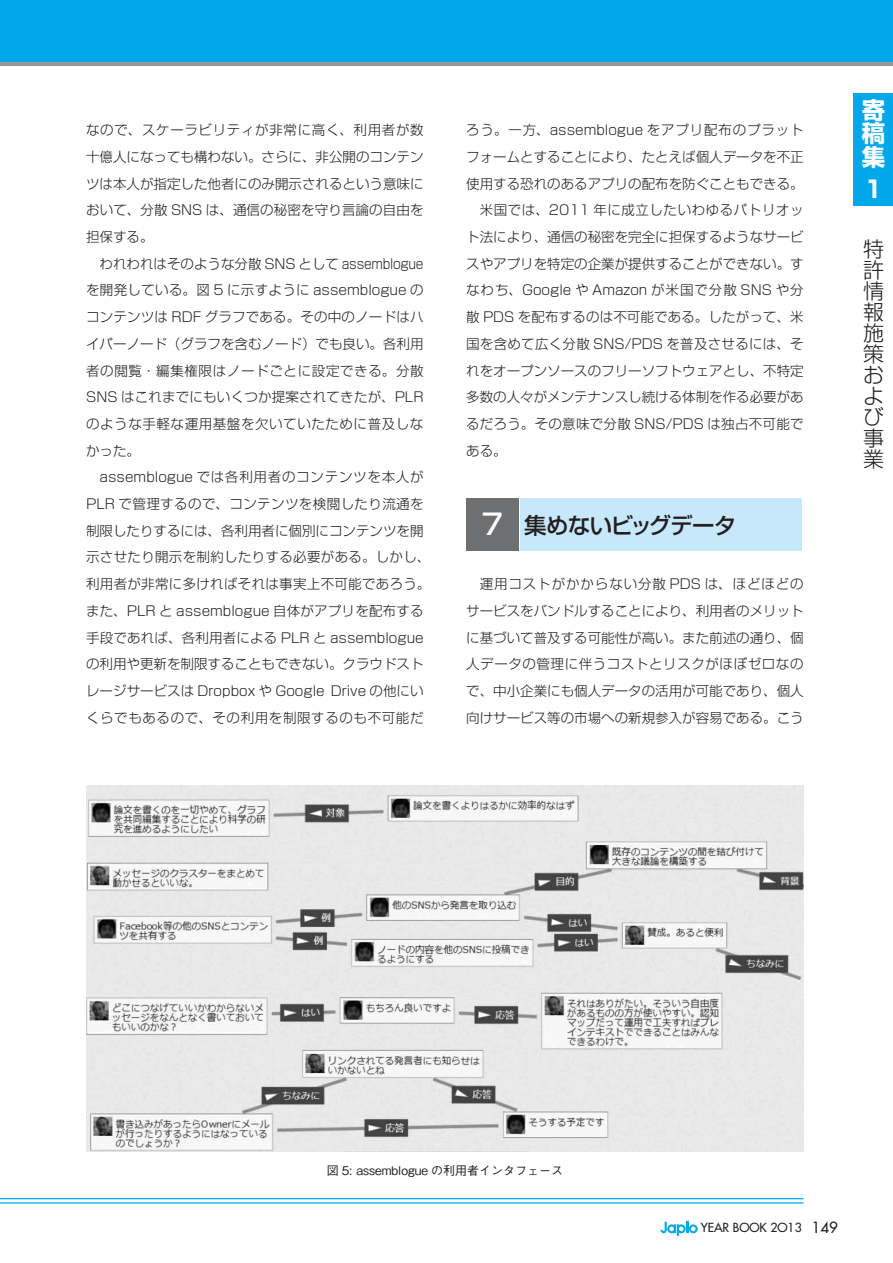
<style>
.page{position:relative;width:893px;height:1263px;background:#fff}
.page>*{position:absolute;margin:0;border:0;box-sizing:border-box;transform-origin:0 0}
.t1{font:700 23.4px/23.4px "Shin Go Pro";color:#fff;text-align:justify}
.t2{font:500 22.5px "Shin Go Pro";letter-spacing:-.04em;color:#231f20}
.t3{font:300 21px/21px "Shin Go Pro";color:#231f20;text-align:justify}
.t4{font:300 13.5px/26.7px "Shin Go Pr 5";color:#231f20;text-align:justify}
.t5{font:300 13.5px "Shin Go Pr 5";letter-spacing:.02em;color:#231f20}
.t6{font:300 13.5px "Shin Go Pr 5";letter-spacing:.06em;color:#231f20}
.t7{font:300 13.5px "Shin Go Pr 5";letter-spacing:.04em;color:#231f20}
.t8{font:500 12.15px "Futura Std";color:#231f20}
.t9{font:500 12px "Gothic BBB Pro";color:#231f20}
.s1{font-family:"Shin Go Pr 5";font-size:28.5px;color:#fff}
.s2{font-size:15px}
</style>
<div class="page">
<div style="left:853px;top:93px;width:40px;height:112px;background:#00a8ea"></div>
<svg style="left:661px;top:1222px;width:37px;height:14px"></svg>
<div style="left:0;top:0;width:893px;height:66px;background:#949698"></div>
<div style="left:0;top:0;width:893px;height:62px;background:#00a8ea"></div>
<hr style="left:0;top:1198px;width:803px;height:1px;background:#00a8ea">
<hr style="left:0;top:1202px;width:803px;height:1px;background:#00a8ea">
<img style="left:86px;top:786px;width:718px;height:365px">
<div style="left:466px;top:498px;width:52px;height:52px;background:#6d6f71"></div>
<div style="left:520px;top:498px;width:282px;height:52px;background:#c7e7fa"></div>
<p class="t4" style="left:86px;top:115px;width:339px">なので、スケーラビリティが非常に高く、利用者が数十億人になっても構わない。さらに、非公開のコンテンツは本人が指定した他者にのみ開示されるという意味において、分散 SNS は、通信の秘密を守り言論の自由を担保する。</p>
<p class="t4" style="left:86px;top:249px;width:339px;text-indent:14px">われわれはそのような分散 SNS として assemblogueを開発している。図 5 に示すように assemblogue のコンテンツは RDF グラフである。その中のノードはハイパーノード（グラフを含むノード）でも良い。各利用者の閲覧・編集権限はノードごとに設定できる。分散SNS はこれまでにもいくつか提案されてきたが、PLRのような手軽な運用基盤を欠いていたために普及しなかった。</p>
<p class="t4" style="left:86px;top:463px;width:346px;text-align:center">assemblogue では各利用者のコンテンツを本人が<br>PLR で管理するので、コンテンツを検閲したり流通を制限したりするには、各利用者に個別にコンテンツを開示させたり開示を制約したりする必要がある。しかし、利用者が非常に多ければそれは事実上不可能であろう。また、PLR と assemblogue 自体がアプリを配布する手段であれば、各利用者による PLR と assemblogueの利用や更新を制限することもできない。クラウドストレージサービスは Dropbox や Google Drive の他にいくらでもあるので、その利用を制限するのも不可能だ</p>
<p class="t6" style="left:466px;top:119px;width:339px">ろう。一方、assemblogue をアプリ配布のプラット</p>
<p class="t4" style="left:466px;top:142px;width:339px">フォームとすることにより、たとえば個人データを不正</p>
<p class="t4" style="left:466px;top:169px;width:339px">使用する恐れのあるアプリの配布を防ぐこともできる。</p>
<p class="t7" style="left:480px;top:199px;width:325px">米国では、2011 年に成立したいわゆるパトリオッ</p>
<p class="t4" style="left:466px;top:222px;width:339px">ト法により、通信の秘密を完全に担保するようなサービ</p>
<p class="t4" style="left:466px;top:249px;width:339px">スやアプリを特定の企業が提供することができない。す</p>
<p class="t4" style="left:466px;top:276px;width:339px">なわち、Google や Amazon が米国で分散 SNS や分</p>
<p class="t4" style="left:466px;top:302px;width:339px">散 PDS を配布するのは不可能である。したがって、米</p>
<p class="t5" style="left:466px;top:333px;width:339px">国を含めて広く分散 SNS/PDS を普及させるには、そ</p>
<p class="t4" style="left:466px;top:356px;width:339px">れをオープンソースのフリーソフトウェアとし、不特定</p>
<p class="t4" style="left:466px;top:383px;width:339px">多数の人々がメンテナンスし続ける体制を作る必要があ</p>
<p class="t5" style="left:466px;top:413px;width:339px">るだろう。その意味で分散 SNS/PDS は独占不可能で</p>
<p class="t4" style="left:466px;top:436px;width:42px">ある。</p>
<h2 class="t2" style="left:481px;top:507px;width:256px"><span class="s1">7</span> 集めないビッグデータ</h2>
<p class="t4" style="left:466px;top:569px;width:339px;text-indent:14px">運用コストがかからない分散 PDS は、ほどほどのサービスをバンドルすることにより、利用者のメリットに基づいて普及する可能性が高い。また前述の通り、個人データの管理に伴うコストとリスクがほぼゼロなので、中小企業にも個人データの活用が可能であり、個人向けサービス等の市場への新規参入が容易である。こう</p>
<h1 class="t1" style="left:862px;top:96px;width:25px">寄稿集</h1>
<h1 class="t1" style="left:864px;top:174px;width:21px">1</h1>
<h3 class="t3" style="left:863px;top:236px;width:22px">特許情報施策および事業</h3>
<p class="t9" style="left:327px;top:1161px;width:238px">図 5: assemblogue の利用者インタフェース</p>
<p class="t8" style="left:701px;top:1220px;width:139px">YEAR BOOK 2O13 <span class="s2">149</span></p>
</div>
